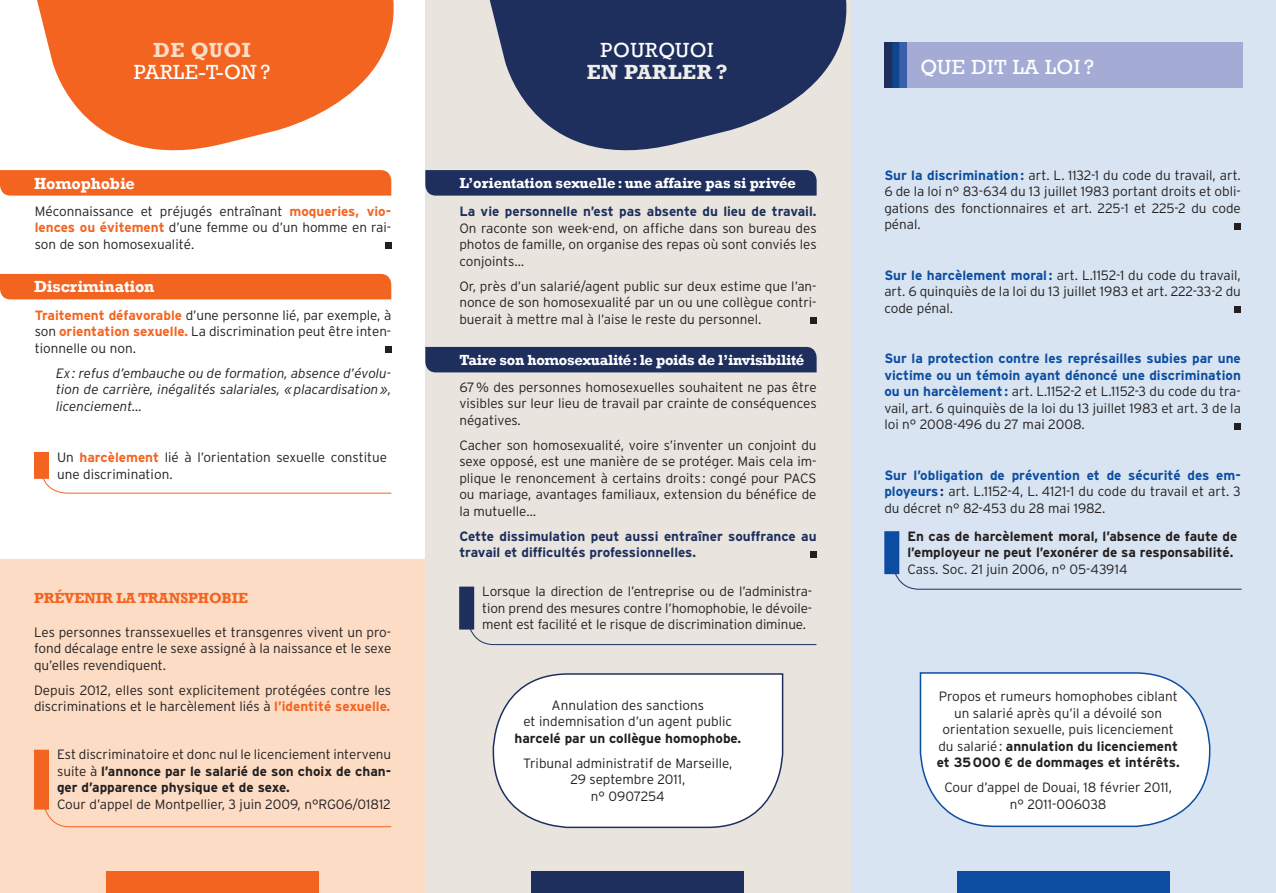
<style>
.page{position:relative;width:1276px;height:893px;background:#fff}
.page>*{position:absolute;margin:0;border:0;box-sizing:border-box;transform-origin:0 0}
.t1{font:21px "Rockwell";letter-spacing:.025em;color:#fff}
.t2{font:700 21px "Rockwell";letter-spacing:.025em;color:#f0eeeb}
.t3{font:700 21px "Rockwell";letter-spacing:.025em;color:#fddcc5}
.t4{font:700 16.5px "Rockwell";letter-spacing:-.01em;color:#fff}
.t5{font:700 15px "Rockwell";letter-spacing:-.02em;color:#fff}
.t6{font:700 15px "Rockwell";letter-spacing:-.01em;color:#f36421}
.t7{font:300 13.5px/16.5px "Interstate";color:#231f20;text-align:justify}
.t8{font:700 13.5px/16.5px "Interstate";color:#231f20}
.t9{font:700 13.5px/16.5px "Interstate";color:#1e2f5e}
.t10{font:italic 300 13.5px/16.5px "Interstate";color:#231f20;text-align:justify}
.s1{font-weight:700;color:#f36421}
.s2{font-weight:300}
.s3{font-weight:700;color:#0d4da1}
.s4{font-weight:700;color:#1e2f5e}
.s5{font-weight:700}
</style>
<div class="page">
<div style="left:0;top:559px;width:425px;height:334px;background:#fddcc5"></div>
<div style="left:850px;top:0;width:426px;height:893px;background:#d8e4f1"></div>
<div style="left:425px;top:0;width:425px;height:893px;background:#e9e5de"></div>
<div style="left:106px;top:872px;width:213px;height:21px;background:#f36421"></div>
<svg style="left:37px;top:0;width:357px;height:151px;fill:#f36421"></svg>
<svg style="left:0;top:170px;width:391px;height:26px;background:#f36726"></svg>
<div style="left:0;top:274px;width:391px;height:25px;background:#f36421"></div>
<div style="left:385px;top:242px;width:6px;height:7px;background:#231f20"></div>
<div style="left:385px;top:346px;width:6px;height:7px;background:#231f20"></div>
<svg style="left:43px;top:479px;width:349px;height:15px"></svg>
<div style="left:34px;top:452px;width:15px;height:27px;background:#f36421"></div>
<svg style="left:465px;top:591px;width:352px;height:54px"></svg>
<div style="left:459px;top:587px;width:15px;height:42px;background:#1e2f5e"></div>
<svg style="left:890px;top:536px;width:352px;height:54px"></svg>
<div style="left:884px;top:531px;width:15px;height:43px;background:#0d4da1"></div>
<div style="left:531px;top:872px;width:213px;height:21px;background:#1e2f5e"></div>
<svg style="left:489px;top:0;width:362px;height:178px;fill:#1e2f5e"></svg>
<div style="left:425px;top:347px;width:391px;height:25px;background:#1e2f5e"></div>
<svg style="left:425px;top:170px;width:391px;height:26px;background:#223360"></svg>
<div style="left:810px;top:317px;width:6px;height:7px;background:#231f20"></div>
<svg style="left:810px;top:551px;width:6px;height:6px"></svg>
<div style="left:957px;top:872px;width:213px;height:21px;background:#0d4da1"></div>
<div style="left:888px;top:43px;width:354px;height:45px;background:#a4acd6"></div>
<div style="left:884px;top:43px;width:15px;height:45px;background:#1e2f5e"></div>
<svg style="left:892px;top:43px;width:15px;height:45px"></svg>
<div style="left:1234px;top:223px;width:7px;height:6px;background:#231f20"></div>
<div style="left:1234px;top:306px;width:7px;height:7px;background:#231f20"></div>
<div style="left:1234px;top:423px;width:7px;height:6px;background:#231f20"></div>
<svg style="left:919px;top:672px;width:292px;height:156px;background:#f5f8fb"></svg>
<svg style="left:492px;top:673px;width:292px;height:156px;background:#f7f7f8"></svg>
<svg style="left:45px;top:810px;width:347px;height:17px"></svg>
<div style="left:34px;top:750px;width:15px;height:60px;background:#f36421"></div>
<h1 class="t3" style="left:153px;top:37px;width:99px">DE QUOI</h1>
<h1 class="t1" style="left:134px;top:60px;width:138px">PARLE-T-ON ?</h1>
<p class="t4" style="left:34px;top:173px;width:102px">Homophobie</p>
<p class="t7" style="left:35px;top:203px;width:358px">Méconnaissance et préjugés entraînant <span class="s1">moqueries, vio&shy;lences ou évitement</span> d’une femme ou d’un homme en rai&shy;son de son homosexualité.</p>
<p class="t4" style="left:34px;top:277px;width:122px">Discrimination</p>
<p class="t7" style="left:35px;top:306px;width:358px"><span class="s1">Traitement défavorable</span> d’une personne lié, par exemple, à son <span class="s1">orientation sexuelle.</span> La discrimination peut être inten&shy;tionnelle ou non.</p>
<p class="t10" style="left:56px;top:364px;width:337px">Ex : refus d’embauche ou de formation, absence d’évolu&shy;tion de carrière, inégalités salariales, « placardisation », licenciement…</p>
<p class="t7" style="left:57px;top:449px;width:331px">Un <span class="s1">harcèlement</span> lié à l’orientation sexuelle constitue une discrimination.</p>
<p class="t6" style="left:34px;top:589px;width:215px">PRÉVENIR LA TRANSPHOBIE</p>
<p class="t7" style="left:34px;top:624px;width:359px">Les personnes transsexuelles et transgenres vivent un pro&shy;fond décalage entre le sexe assigné à la naissance et le sexe qu’elles revendiquent.</p>
<p class="t7" style="left:34px;top:682px;width:359px">Depuis 2012, elles sont explicitement protégées contre les discriminations et le harcèlement liés à <span class="s1">l’identité sexuelle.</span></p>
<p class="t8" style="left:57px;top:746px;width:336px;text-align:justify"><span class="s2">Est discriminatoire et donc nul le licenciement intervenu suite à</span> l’annonce par le salarié de son choix de chan&shy;ger d’apparence physique et de sexe.</p>
<p class="t7" style="left:57px;top:796px;width:335px">Cour d’appel de Montpellier, 3 juin 2009, n°RG06/01812</p>
<h1 class="t1" style="left:600px;top:38px;width:115px">POURQUOI</h1>
<h1 class="t2" style="left:586px;top:59px;width:142px">EN PARLER ?</h1>
<p class="t5" style="left:459px;top:174px;width:338px">L’orientation sexuelle : une affaire pas si privée</p>
<p class="t9" style="left:459px;top:203px;width:359px">La vie personnelle n’est pas absente du lieu de travail.</p>
<p class="t7" style="left:459px;top:220px;width:359px">On raconte son week-end, on affiche dans son bureau des photos de famille, on organise des repas où sont conviés les conjoints…</p>
<p class="t7" style="left:459px;top:278px;width:359px">Or, près d’un salarié/agent public sur deux estime que l’an&shy;nonce de son homosexualité par un ou une collègue contri&shy;buerait à mettre mal à l’aise le reste du personnel.</p>
<p class="t5" style="left:459px;top:351px;width:346px">Taire son homosexualité : le poids de l’invisibilité</p>
<p class="t7" style="left:459px;top:379px;width:359px">67 % des personnes homosexuelles souhaitent ne pas être visibles sur leur lieu de travail par crainte de conséquences négatives.</p>
<p class="t7" style="left:459px;top:437px;width:359px">Cacher son homosexualité, voire s’inventer un conjoint du sexe opposé, est une manière de se protéger. Mais cela im&shy;plique le renoncement à certains droits : congé pour PACS ou mariage, avantages familiaux, extension du bénéfice de la mutuelle…</p>
<p class="t9" style="left:459px;top:528px;width:359px">Cette dissimulation peut aussi entraîner souffrance au travail et difficultés professionnelles.</p>
<p class="t7" style="left:482px;top:583px;width:331px">Lorsque la direction de l’entreprise ou de l’administra&shy;tion prend des mesures contre l’homophobie, le dévoile&shy;ment est facilité et le risque de discrimination diminue.</p>
<p class="t7" style="left:523px;top:697px;width:210px;text-align:center">Annulation des sanctions<br>et indemnisation d’un agent public</p>
<p class="t8" style="left:514px;top:729px;width:228px">harcelé par un collègue homophobe.</p>
<p class="t7" style="left:523px;top:754px;width:210px;text-align:center">Tribunal administratif de Marseille,<br>29 septembre 2011,<br>n° 0907254</p>
<h1 class="t1" style="left:920px;top:55px;width:175px">QUE DIT LA LOI ?</h1>
<p class="t7" style="left:884px;top:167px;width:358px"><span class="s3">Sur la discrimination :</span> art. L. 1132-1 du code du travail, art.<br>6 de la loi n° 83-634 du 13 juillet 1983 portant droits et obli&shy;gations des fonctionnaires et art. 225-1 et 225-2 du code pénal.</p>
<p class="t7" style="left:884px;top:267px;width:358px"><span class="s3">Sur le harcèlement moral :</span> art. L.1152-1 du code du travail, art. 6 quinquiès de la loi du 13 juillet 1983 et art. 222-33-2 du code pénal.</p>
<p class="t7" style="left:884px;top:350px;width:358px"><span class="s3">Sur la protection contre les représailles subies par une victime ou un témoin ayant dénoncé une discrimination ou un harcèlement :</span> art. L.1152-2 et L.1152-3 du code du tra&shy;vail, art. 6 quinquiès de la loi du 13 juillet 1983 et art. 3 de la loi n° 2008-496 du 27 mai 2008.</p>
<p class="t7" style="left:884px;top:467px;width:358px"><span class="s3">Sur l’obligation de prévention et de sécurité des em&shy;ployeurs</span> <span class="s4">:</span> art. L.1152-4, L. 4121-1 du code du travail et art. 3 du décret n° 82-453 du 28 mai 1982.</p>
<p class="t8" style="left:907px;top:527px;width:331px">En cas de harcèlement moral, l’absence de faute de l’employeur ne peut l’exonérer de sa responsabilité.</p>
<p class="t7" style="left:907px;top:560px;width:222px">Cass. Soc. 21 juin 2006, n° 05-43914</p>
<p class="t7" style="left:936px;top:688px;width:244px;text-align:center">Propos et rumeurs homophobes ciblant un salarié après qu’il a dévoilé son orientation sexuelle, puis licenciement du salarié : <span class="s5">annulation du licenciement et 35 000 € de dommages et intérêts.</span></p>
<p class="t7" style="left:944px;top:779px;width:229px;text-align:center">Cour d’appel de Douai, 18 février 2011, n° 2011-006038</p>
</div>
